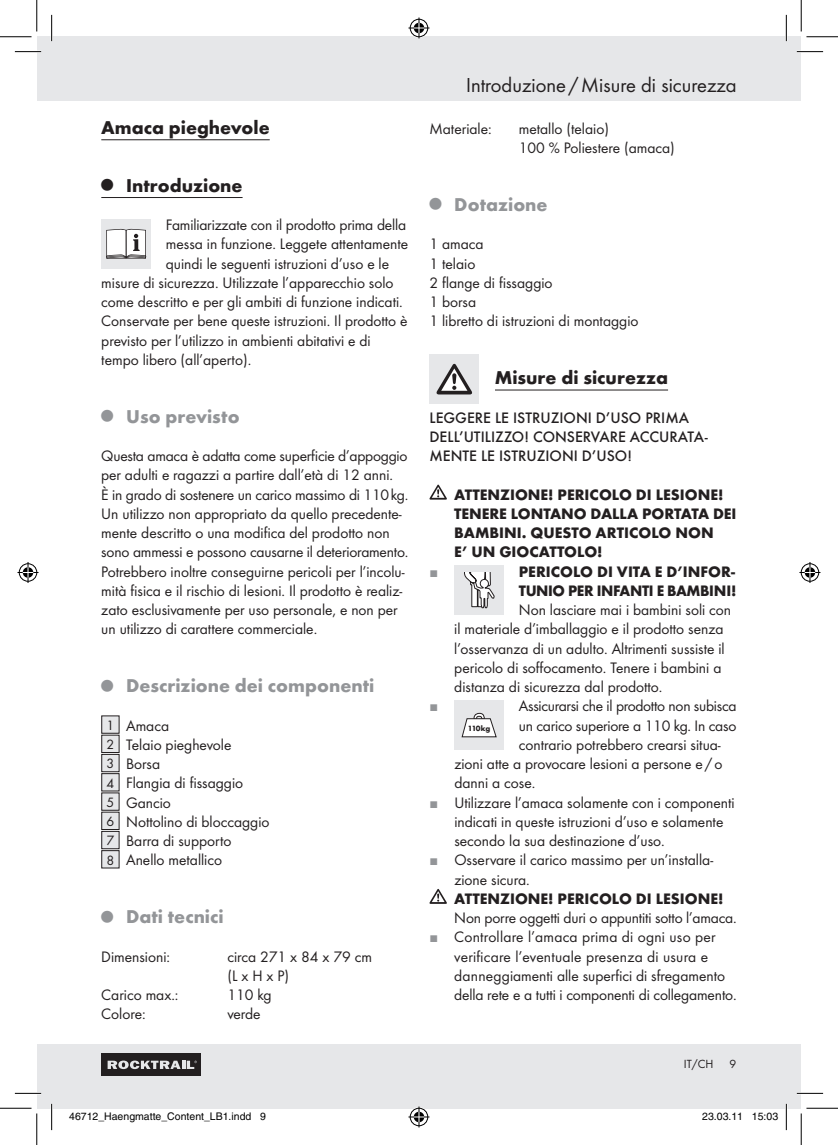
<style>
.page{position:relative;width:838px;height:1145px;background:#fff}
.page>*{position:absolute;margin:0;border:0;box-sizing:border-box;transform-origin:0 0}
.t1{font:21px "Futura Boo";color:#231f20}
.t2{font:700 19.25px "Futura";color:#939598}
.t3{font:700 19.25px "Futura";color:#231f20}
.t4{font:15.75px/19.2px "Futura Boo";color:#231f20}
.t5{font:700 15.75px/19.2px "Futura";color:#231f20}
.t6{font:500 15.75px/19.2px "Futura";color:#231f20}
.t7{font:700 15.75px/19.2px "Futura";letter-spacing:-.025em;color:#231f20}
.t8{font:15.75px "Futura Boo";letter-spacing:-.02em;color:#231f20}
.t9{font:15.75px "European Pi Three";color:#939598}
.t10{font:12.25px "Futura Boo";color:#231f20}
.t11{font:10.5px "Helvetica";color:#000}
.t12{font:700 7.88px "Futura";letter-spacing:-.06em;color:#231f20}
.s1{font-size:14px}
.s2{font-family:"European Pi Three";color:#939598}
</style>
<div class="page">
<div style="left:37px;top:37px;width:15px;height:64px;background:#e6e7e9"></div>
<div style="left:37px;top:1044px;width:15px;height:64px;background:#e6e7e9"></div>
<div style="left:52px;top:37px;width:749px;height:64px;background:#e6e7e9"></div>
<div style="left:52px;top:1044px;width:749px;height:64px;background:#e6e7e9"></div>
<div style="left:101px;top:1054px;width:99px;height:22px;background:#231f20"></div>
<svg style="left:108px;top:1061px;width:89px;height:8px"></svg>
<hr style="left:101px;top:139px;width:169px;height:1px;background:#231f20">
<hr style="left:101px;top:197px;width:141px;height:1px;background:#231f20">
<div style="left:101px;top:219px;width:50px;height:50px;background:#e6e7e9"></div>
<svg style="left:106px;top:229px;width:40px;height:30px"></svg>
<div style="left:102px;top:716px;width:17px;height:17px;background:#e6e7e9"></div>
<div style="left:101px;top:715px;width:18px;height:19px;border:1px solid #231f20"></div>
<div style="left:102px;top:735px;width:17px;height:18px;background:#e6e7e9"></div>
<div style="left:101px;top:735px;width:18px;height:18px;border:1px solid #231f20"></div>
<div style="left:102px;top:754px;width:17px;height:18px;background:#e6e7e9"></div>
<div style="left:101px;top:754px;width:18px;height:18px;border:1px solid #231f20"></div>
<div style="left:102px;top:774px;width:17px;height:17px;background:#e6e7e9"></div>
<div style="left:101px;top:773px;width:18px;height:18px;border:1px solid #231f20"></div>
<div style="left:102px;top:793px;width:17px;height:17px;background:#e6e7e9"></div>
<div style="left:101px;top:792px;width:18px;height:19px;border:1px solid #231f20"></div>
<div style="left:102px;top:812px;width:17px;height:18px;background:#e6e7e9"></div>
<div style="left:101px;top:812px;width:18px;height:18px;border:1px solid #231f20"></div>
<div style="left:102px;top:831px;width:17px;height:18px;background:#e6e7e9"></div>
<div style="left:101px;top:831px;width:18px;height:18px;border:1px solid #231f20"></div>
<div style="left:102px;top:851px;width:17px;height:17px;background:#e6e7e9"></div>
<div style="left:101px;top:850px;width:18px;height:18px;border:1px solid #231f20"></div>
<hr style="left:429px;top:390px;width:239px;height:1px;background:#231f20">
<div style="left:479px;top:354px;width:15px;height:50px;background:#fff"></div>
<div style="left:429px;top:354px;width:50px;height:50px;background:#e6e7e9"></div>
<svg style="left:436px;top:364px;width:36px;height:30px"></svg>
<svg style="left:429px;top:485px;width:18px;height:15px"></svg>
<div style="left:454px;top:565px;width:50px;height:50px;background:#e6e7e9"></div>
<svg style="left:464px;top:572px;width:30px;height:36px"></svg>
<div style="left:454px;top:700px;width:50px;height:50px;background:#e6e7e9"></div>
<svg style="left:461px;top:712px;width:36px;height:26px"></svg>
<svg style="left:429px;top:889px;width:18px;height:15px"></svg>
<hr style="left:15px;top:51px;width:26px;height:2px;background:#fff">
<hr style="left:796px;top:51px;width:27px;height:2px;background:#fff">
<hr style="left:15px;top:1092px;width:26px;height:2px;background:#fff">
<hr style="left:796px;top:1092px;width:27px;height:2px;background:#fff">
<hr style="left:51px;top:15px;width:2px;height:26px;background:#fff">
<hr style="left:51px;top:1104px;width:2px;height:26px;background:#fff">
<hr style="left:785px;top:15px;width:2px;height:26px;background:#fff">
<hr style="left:785px;top:1104px;width:2px;height:26px;background:#fff">
<svg style="left:15px;top:51px;width:26px;height:1px"></svg>
<svg style="left:796px;top:51px;width:27px;height:1px"></svg>
<svg style="left:15px;top:1093px;width:26px;height:1px"></svg>
<svg style="left:796px;top:1093px;width:27px;height:1px"></svg>
<svg style="left:51px;top:15px;width:1px;height:26px"></svg>
<svg style="left:51px;top:1104px;width:1px;height:26px"></svg>
<svg style="left:786px;top:15px;width:1px;height:26px"></svg>
<svg style="left:786px;top:1104px;width:1px;height:26px"></svg>
<hr style="left:0;top:36px;width:32px;height:1px;background:#000">
<hr style="left:806px;top:36px;width:31px;height:1px;background:#000">
<hr style="left:0;top:1108px;width:32px;height:1px;background:#000">
<hr style="left:806px;top:1108px;width:31px;height:1px;background:#000">
<hr style="left:36px;top:0;width:1px;height:31px;background:#000">
<hr style="left:36px;top:1113px;width:1px;height:32px;background:#000">
<hr style="left:800px;top:0;width:1px;height:31px;background:#000">
<hr style="left:800px;top:1113px;width:1px;height:32px;background:#000">
<svg style="left:408px;top:18px;width:21px;height:21px"></svg>
<svg style="left:408px;top:1106px;width:21px;height:21px"></svg>
<svg style="left:18px;top:562px;width:21px;height:21px"></svg>
<svg style="left:799px;top:562px;width:21px;height:21px"></svg>
<p class="t3" style="left:101px;top:116px;width:170px">Amaca pieghevole</p>
<p class="t3" style="left:101px;top:173px;width:143px"><sup>Q</sup> Introduzione</p>
<p class="t4" style="left:166px;top:215px;width:242px">Familiarizzate con il prodotto prima della</p>
<p class="t4" style="left:166px;top:234px;width:244px">messa in funzione. Leggete attentamente</p>
<p class="t4" style="left:166px;top:254px;width:225px">quindi le seguenti istruzioni d’uso e le</p>
<p class="t4" style="left:101px;top:273px;width:294px">misure di sicurezza. Utilizzate l’apparecchio solo</p>
<p class="t4" style="left:101px;top:292px;width:303px">come descritto e per gli ambiti di funzione indicati.</p>
<p class="t4" style="left:101px;top:311px;width:308px">Conservate per bene queste istruzioni. Il prodotto è</p>
<p class="t4" style="left:101px;top:331px;width:271px">previsto per l’utilizzo in ambienti abitativi e di</p>
<p class="t4" style="left:101px;top:350px;width:151px">tempo libero (all’aperto).</p>
<p class="t2" style="left:101px;top:404px;width:140px"><sup>Q</sup> Uso previsto</p>
<p class="t4" style="left:101px;top:446px;width:308px">Questa amaca è adatta come superficie d’appoggio per adulti e ragazzi a partire dall’età di 12 anni.<br>È in grado di sostenere un carico massimo di 110kg.<br>Un utilizzo non appropriato da quello precedente&shy;mente descritto o una modifica del prodotto non sono ammessi e possono causarne il deterioramento.<br>Potrebbero inoltre conseguirne pericoli per l’incolu&shy;mità fisica e il rischio di lesioni. Il prodotto è realiz&shy;zato esclusivamente per uso personale, e non per un utilizzo di carattere commerciale.</p>
<p class="t2" style="left:101px;top:674px;width:274px"><sup>Q</sup> Descrizione dei componenti</p>
<p class="t4" style="left:106px;top:716px;width:164px"><span class="s1">1</span> Amaca<br><span class="s1">2</span> Telaio pieghevole<br><span class="s1">3</span> Borsa<br><span class="s1">4</span> Flangia di fissaggio<br><span class="s1">5</span> Gancio<br><span class="s1">6</span> Nottolino di bloccaggio<br><span class="s1">7</span> Barra di supporto<br><span class="s1">8</span> Anello metallico</p>
<p class="t2" style="left:101px;top:905px;width:124px"><sup>Q</sup> Dati tecnici</p>
<p class="t4" style="left:101px;top:947px;width:70px">Dimensioni:</p>
<p class="t4" style="left:227px;top:947px;width:146px">circa 271 x 84 x 79 cm (L x H x P)</p>
<p class="t4" style="left:101px;top:985px;width:79px">Carico max.:</p>
<p class="t4" style="left:227px;top:985px;width:46px">110 kg</p>
<p class="t4" style="left:101px;top:1004px;width:46px">Colore:</p>
<p class="t4" style="left:227px;top:1004px;width:35px">verde</p>
<h1 class="t1" style="left:466px;top:73px;width:272px">Introduzione /Misure di sicurezza</h1>
<p class="t4" style="left:429px;top:119px;width:64px">Materiale:</p>
<p class="t4" style="left:519px;top:119px;width:157px">metallo (telaio)<br>100 % Poliestere (amaca)</p>
<p class="t2" style="left:429px;top:193px;width:120px"><sup>Q</sup> Dotazione</p>
<p class="t4" style="left:429px;top:234px;width:210px">1 amaca<br>1 telaio<br>2 flange di fissaggio<br>1 borsa<br>1 libretto di istruzioni di montaggio</p>
<p class="t3" style="left:494px;top:366px;width:175px">Misure di sicurezza</p>
<p class="t6" style="left:429px;top:408px;width:280px">LEGGERE LE ISTRUZIONI D’USO PRIMA<br>DELL’UTILIZZO! CONSERVARE ACCURATA-<br>MENTE LE ISTRUZIONI D’USO!</p>
<p class="t5" style="left:454px;top:484px;width:283px">ATTENZIONE! PERICOLO DI LESIONE!<br>TENERE LONTANO DALLA PORTATA DEI<br>BAMBINI. QUESTO ARTICOLO NON<br>E’ UN GIOCATTOLO!</p>
<p class="t9" style="left:429px;top:561px;width:10px">J</p>
<p class="t7" style="left:519px;top:561px;width:219px">PERICOLO DI VITA E D’INFOR-<br>TUNIO PER INFANTI E BAMBINI!</p>
<p class="t4" style="left:454px;top:600px;width:278px;text-indent:64px">Non lasciare mai i bambini soli con il materiale d’imballaggio e il prodotto senza l’osservanza di un adulto. Altrimenti sussiste il pericolo di soffocamento. Tenere i bambini a distanza di sicurezza dal prodotto.</p>
<p class="t9" style="left:429px;top:696px;width:10px">J</p>
<p class="t12" style="left:468px;top:723px;width:24px">110kg</p>
<p class="t8" style="left:519px;top:697px;width:219px">Assicurarsi che il prodotto non subisca</p>
<p class="t4" style="left:519px;top:716px;width:219px">un carico superiore a 110 kg. In caso</p>
<p class="t4" style="left:519px;top:735px;width:203px">contrario potrebbero crearsi situa-</p>
<p class="t4" style="left:454px;top:754px;width:269px">zioni atte a provocare lesioni a persone e /o</p>
<p class="t4" style="left:454px;top:773px;width:82px">danni a cose.</p>
<p class="t4" style="left:429px;top:793px;width:307px"><span class="s2">J</span> Utilizzare l’amaca solamente con i componenti</p>
<p class="t4" style="left:454px;top:812px;width:270px">indicati in queste istruzioni d’uso e solamente</p>
<p class="t4" style="left:454px;top:831px;width:212px">secondo la sua destinazione d’uso.</p>
<p class="t4" style="left:429px;top:850px;width:285px"><span class="s2">J</span> Osservare il carico massimo per un’installa-</p>
<p class="t4" style="left:454px;top:870px;width:77px">zione sicura.</p>
<p class="t5" style="left:454px;top:889px;width:270px">ATTENZIONE! PERICOLO DI LESIONE!</p>
<p class="t4" style="left:454px;top:908px;width:284px">Non porre oggetti duri o appuntiti sotto l’amaca.</p>
<p class="t4" style="left:429px;top:927px;width:287px"><span class="s2">J</span> Controllare l’amaca prima di ogni uso per</p>
<p class="t4" style="left:454px;top:947px;width:255px">verificare l’eventuale presenza di usura e</p>
<p class="t4" style="left:454px;top:966px;width:272px">danneggiamenti alle superfici di sfregamento</p>
<p class="t4" style="left:454px;top:985px;width:284px">della rete e a tutti i componenti di collegamento.</p>
<p class="t10" style="left:683px;top:1057px;width:31px">IT/CH</p>
<p class="t10" style="left:729px;top:1057px;width:8px">9</p>
<p class="t11" style="left:69px;top:1110px;width:198px">46712_Haengmatte_Content_LB1.indd 9</p>
<p class="t11" style="left:702px;top:1110px;width:77px">23.03.11 15:03</p>
</div>
